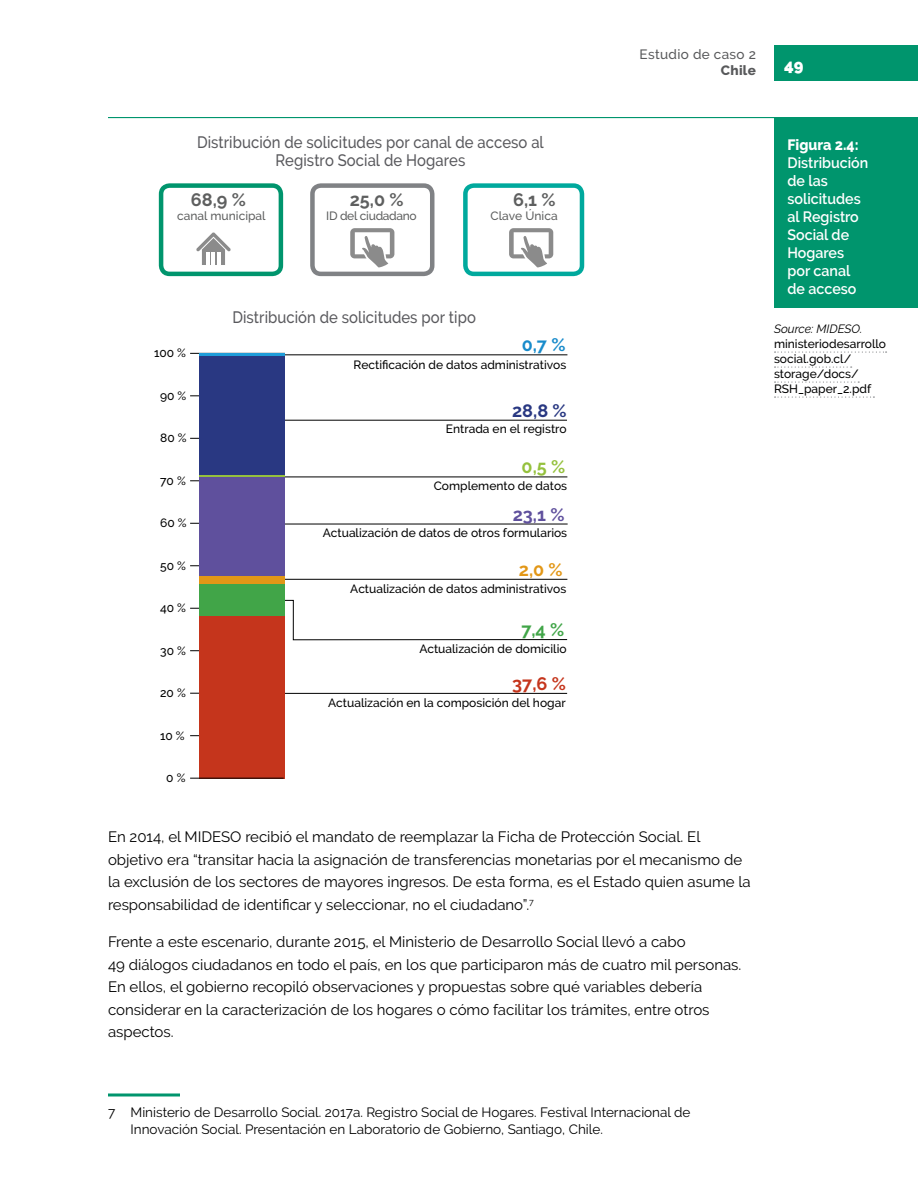
<style>
.page{position:relative;width:918px;height:1188px;background:#fff}
.page>*{position:absolute;margin:0;border:0;box-sizing:border-box;transform-origin:0 0}
.t1{font:700 18px "Raleway";color:#5e5f5f}
.t2{font:700 18px "Raleway";color:#293882}
.t3{font:700 18px "Raleway";color:#5f509d}
.t4{font:700 18px "Raleway";color:#c5351c}
.t5{font:700 18px "Raleway";color:#95c13d}
.t6{font:700 18px "Raleway";color:#188bcb}
.t7{font:700 18px "Raleway";color:#e29717}
.t8{font:700 18px "Raleway";color:#41a548}
.t9{font:500 16.5px/17.9px "Raleway";letter-spacing:.005em;color:#59595d;text-align:center;scale:.9 1}
.t10{font:800 16.5px "Raleway";color:#fff}
.t11{font:15px/22.5px "Raleway";color:#000}
.Caption_figure{font:600 15px/18px "Raleway";color:#fff;scale:.95 1}
.footnotes{font:13.5px/16.5px "Raleway";color:#000}
.t12{font:500 13.5px "Raleway";letter-spacing:.025em;color:#58595b}
.t13{font:800 13.5px "Raleway";letter-spacing:.025em;color:#58595b}
.t14{font:500 12px "Raleway";color:#010101}
.source{font:500 12px/15px "Raleway";color:#000}
.t15{font:500 12px "Raleway";color:#5e5f5f}
.t16{font:500 12px "Raleway";letter-spacing:-.025em;color:#5e5f5f}
.s1{font-weight:800}
.s2{font-weight:400;font-style:italic}
</style>
<div class="page">
<div style="left:774px;top:45px;width:144px;height:36px;background:#00956d"></div>
<hr style="left:108px;top:1093px;width:72px;height:3px;background:#00956d">
<hr style="left:275px;top:693px;width:292px;height:1px;background:#010101">
<hr style="left:275px;top:579px;width:292px;height:1px;background:#010101">
<hr style="left:284px;top:524px;width:284px;height:1px;background:#010101">
<hr style="left:275px;top:477px;width:292px;height:1px;background:#010101">
<svg style="left:285px;top:420px;width:282px;height:1px"></svg>
<hr style="left:275px;top:355px;width:292px;height:1px;background:#010101">
<svg style="left:285px;top:600px;width:283px;height:40px"></svg>
<hr style="left:190px;top:735px;width:76px;height:1px;background:#010101">
<hr style="left:190px;top:693px;width:76px;height:1px;background:#010101">
<hr style="left:190px;top:650px;width:76px;height:1px;background:#010101">
<hr style="left:190px;top:608px;width:94px;height:1px;background:#010101">
<hr style="left:190px;top:566px;width:76px;height:1px;background:#010101">
<hr style="left:190px;top:523px;width:76px;height:1px;background:#010101">
<hr style="left:190px;top:481px;width:76px;height:1px;background:#010101">
<hr style="left:190px;top:438px;width:76px;height:1px;background:#010101">
<hr style="left:190px;top:396px;width:76px;height:1px;background:#010101">
<hr style="left:190px;top:353px;width:95px;height:1px;background:#010101">
<div style="left:199px;top:353px;width:86px;height:425px;background:#c5351c"></div>
<div style="left:199px;top:353px;width:86px;height:123px;background:#293882"></div>
<hr style="left:199px;top:353px;width:86px;height:3px;background:#1f9dd9">
<hr style="left:199px;top:476px;width:86px;height:2px;background:#95c13d">
<div style="left:199px;top:478px;width:86px;height:98px;background:#5f509d"></div>
<div style="left:199px;top:576px;width:86px;height:8px;background:#e29717"></div>
<div style="left:199px;top:584px;width:86px;height:32px;background:#41a548"></div>
<hr style="left:190px;top:778px;width:94px;height:1px;background:#010101">
<div style="left:463px;top:183px;width:121px;height:93px;border:4px solid #00a99d;border-radius:9px"></div>
<svg style="left:509px;top:228px;width:44px;height:40px"></svg>
<div style="left:159px;top:183px;width:124px;height:93px;border:4px solid #00956d;border-radius:9px"></div>
<svg style="left:196px;top:232px;width:35px;height:33px"></svg>
<div style="left:310px;top:183px;width:124px;height:93px;border:4px solid #808285;border-radius:9px"></div>
<svg style="left:350px;top:228px;width:44px;height:40px"></svg>
<svg style="left:775px;top:352px;width:112px;height:1px"></svg>
<svg style="left:775px;top:367px;width:77px;height:1px"></svg>
<svg style="left:775px;top:382px;width:84px;height:1px"></svg>
<svg style="left:775px;top:397px;width:99px;height:1px"></svg>
<div style="left:774px;top:118px;width:144px;height:190px;background:#00956d"></div>
<hr style="left:108px;top:117px;width:810px;height:1px;background:#00956d">
<p class="t9" style="left:197px;top:133px;width:387px">Distribución de solicitudes por canal de acceso al<br>Registro Social de Hogares</p>
<p class="t1" style="left:513px;top:189px;width:44px">6,1 %</p>
<p class="t15" style="left:491px;top:209px;width:69px">Clave Única</p>
<p class="t1" style="left:191px;top:189px;width:57px">68,9 %</p>
<p class="t15" style="left:177px;top:209px;width:90px">canal municipal</p>
<p class="t1" style="left:350px;top:189px;width:55px">25,0 %</p>
<p class="t16" style="left:326px;top:209px;width:92px">ID del ciudadano</p>
<p class="t14" style="left:154px;top:346px;width:33px">100 %</p>
<p class="t14" style="left:160px;top:389px;width:28px">90 %</p>
<p class="t14" style="left:160px;top:431px;width:28px">80 %</p>
<p class="t14" style="left:160px;top:474px;width:27px">70 %</p>
<p class="t14" style="left:160px;top:516px;width:28px">60 %</p>
<p class="t14" style="left:160px;top:559px;width:27px">50 %</p>
<p class="t14" style="left:160px;top:601px;width:27px">40 %</p>
<p class="t14" style="left:160px;top:644px;width:27px">30 %</p>
<p class="t14" style="left:160px;top:686px;width:27px">20 %</p>
<p class="t14" style="left:160px;top:728px;width:26px">10 %</p>
<p class="t14" style="left:166px;top:771px;width:21px">0 %</p>
<p class="t9" style="left:232px;top:309px;width:272px">Distribución de solicitudes por tipo</p>
<p class="t14" style="left:354px;top:358px;width:214px">Rectificación de datos administrativos</p>
<p class="t6" style="left:522px;top:335px;width:45px">0,7 %</p>
<p class="t2" style="left:512px;top:400px;width:56px">28,8 %</p>
<p class="t14" style="left:446px;top:422px;width:122px">Entrada en el registro</p>
<p class="t5" style="left:522px;top:457px;width:45px">0,5 %</p>
<p class="t14" style="left:434px;top:479px;width:135px">Complemento de datos</p>
<p class="t3" style="left:513px;top:504px;width:53px">23,1 %</p>
<p class="t14" style="left:323px;top:526px;width:246px">Actualización de datos de otros formularios</p>
<p class="t7" style="left:519px;top:559px;width:45px">2,0 %</p>
<p class="t14" style="left:350px;top:581px;width:218px">Actualización de datos administrativos</p>
<p class="t8" style="left:521px;top:619px;width:45px">7,4 %</p>
<p class="t14" style="left:419px;top:642px;width:149px">Actualización de domicilio</p>
<p class="t4" style="left:512px;top:673px;width:55px">37,6 %</p>
<p class="t14" style="left:328px;top:696px;width:239px">Actualización en la composición del hogar</p>
<p class="t12" style="left:640px;top:47px;width:118px">Estudio de caso 2</p>
<p class="t13" style="left:721px;top:63px;width:37px">Chile</p>
<p class="t10" style="left:784px;top:55px;width:21px">49</p>
<p class="Caption_figure" style="left:788px;top:136px;width:87px"><span class="s1">Figura 2.4:<br></span>Distribución de las solicitudes al Registro<br>Social de<br>Hogares por canal de acceso</p>
<p class="source" style="left:774px;top:321px;width:114px"><span class="s2">Source: MIDESO. </span>ministeriodesarrollo social.gob.cl/ storage/docs/<br>RSH_paper_2.pdf</p>
<p class="t11" style="left:108px;top:826px;width:644px">En 2014, el MIDESO recibió el mandato de reemplazar la Ficha de Protección Social. El objetivo era “transitar hacia la asignación de transferencias monetarias por el mecanismo de la exclusión de los sectores de mayores ingresos. De esta forma, es el Estado quien asume la responsabilidad de identificar y seleccionar, no el ciudadano”.<sup>7</sup></p>
<p class="t11" style="left:108px;top:931px;width:635px">Frente a este escenario, durante 2015, el Ministerio de Desarrollo Social llevó a cabo<br>49 diálogos ciudadanos en todo el país, en los que participaron más de cuatro mil personas.<br>En ellos, el gobierno recopiló observaciones y propuestas sobre qué variables debería considerar en la caracterización de los hogares o cómo facilitar los trámites, entre otros aspectos.</p>
<p class="footnotes" style="left:130px;top:1104px;width:562px;text-indent:-22px">7 Ministerio de Desarrollo Social. 2017a. Registro Social de Hogares. Festival Internacional de<br>Innovación Social. Presentación en Laboratorio de Gobierno, Santiago, Chile.</p>
</div>
